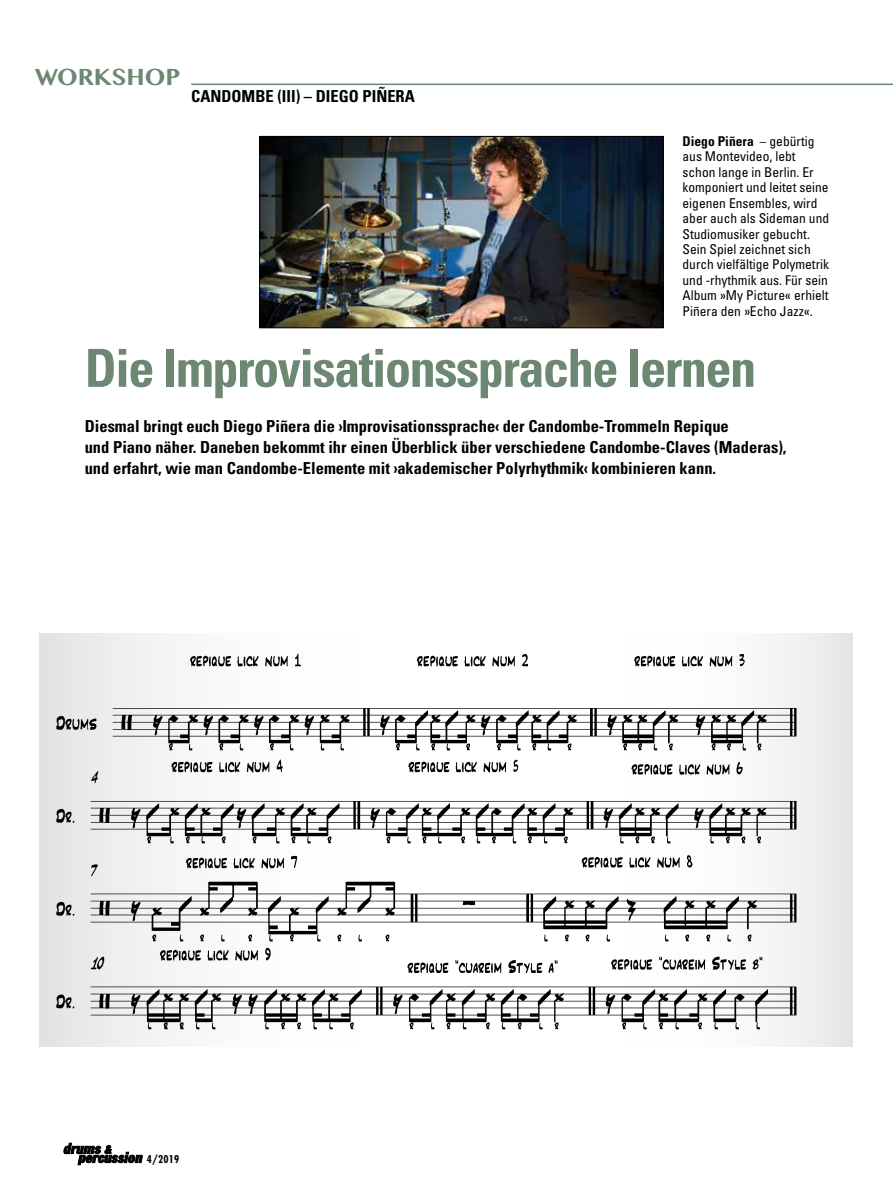
<style>
.page{position:relative;width:893px;height:1191px;background:#fff}
.page>*{position:absolute;margin:0;border:0;box-sizing:border-box;transform-origin:0 0}
.t1{font:700 condensed 52.5px "Univers LT Std";letter-spacing:-.03em;color:#6c8873}
.t2{font:700 33px "Sinhala MN";color:#6c8873}
.t3{font:700 condensed 16.5px/21px "Univers LT Std";color:#000}
.t4{font:condensed 13.5px/15.5px "Univers LT Std";color:#000}
.t5{font:700 condensed 10.5px "Futura Std";color:#000}
.s1{font-weight:700}
</style>
<div class="page">
<svg style="left:63px;top:1143px;width:80px;height:22px"></svg>
<img style="left:261px;top:138px;width:400px;height:188px">
<div style="left:259px;top:136px;width:404px;height:192px;border:1px solid #000"></div>
<hr style="left:191px;top:84px;width:702px;height:1px;background:#6c8873">
<div style="left:40px;top:634px;width:813px;height:412px;background:#e9e7e7"></div>
<img style="left:56px;top:634px;width:752px;height:412px">
<h2 class="t2" style="left:35px;top:62px;width:147px">WORKSHOP</h2>
<p class="t3" style="left:191px;top:86px;width:225px">CANDOMBE (III) – DIEGO PIÑERA</p>
<p class="t4" style="left:682px;top:133px;width:148px"><span class="s1">Diego Piñera</span> – gebürtig aus Montevideo, lebt schon lange in Berlin. Er komponiert und leitet seine eigenen Ensembles, wird aber auch als Sideman und<br>Studiomusiker gebucht.<br>Sein Spiel zeichnet sich durch vielfältige Polymetrik und -rhythmik aus. Für sein<br>Album »My Picture« erhielt<br>Piñera den »Echo Jazz«.</p>
<h1 class="t1" style="left:85px;top:336px;width:673px">Die Improvisationssprache lernen</h1>
<p class="t3" style="left:85px;top:415px;width:703px">Diesmal bringt euch Diego Piñera die ›Improvisationssprache‹ der Candombe-Trommeln Repique<br>und Piano näher. Daneben bekommt ihr einen Überblick über verschiedene Candombe-Claves (Maderas), und erfahrt, wie man Candombe-Elemente mit ›akademischer Polyrhythmik‹ kombinieren kann.</p>
<p class="t5" style="left:147px;top:1152px;width:34px">4/2019</p>
</div>
